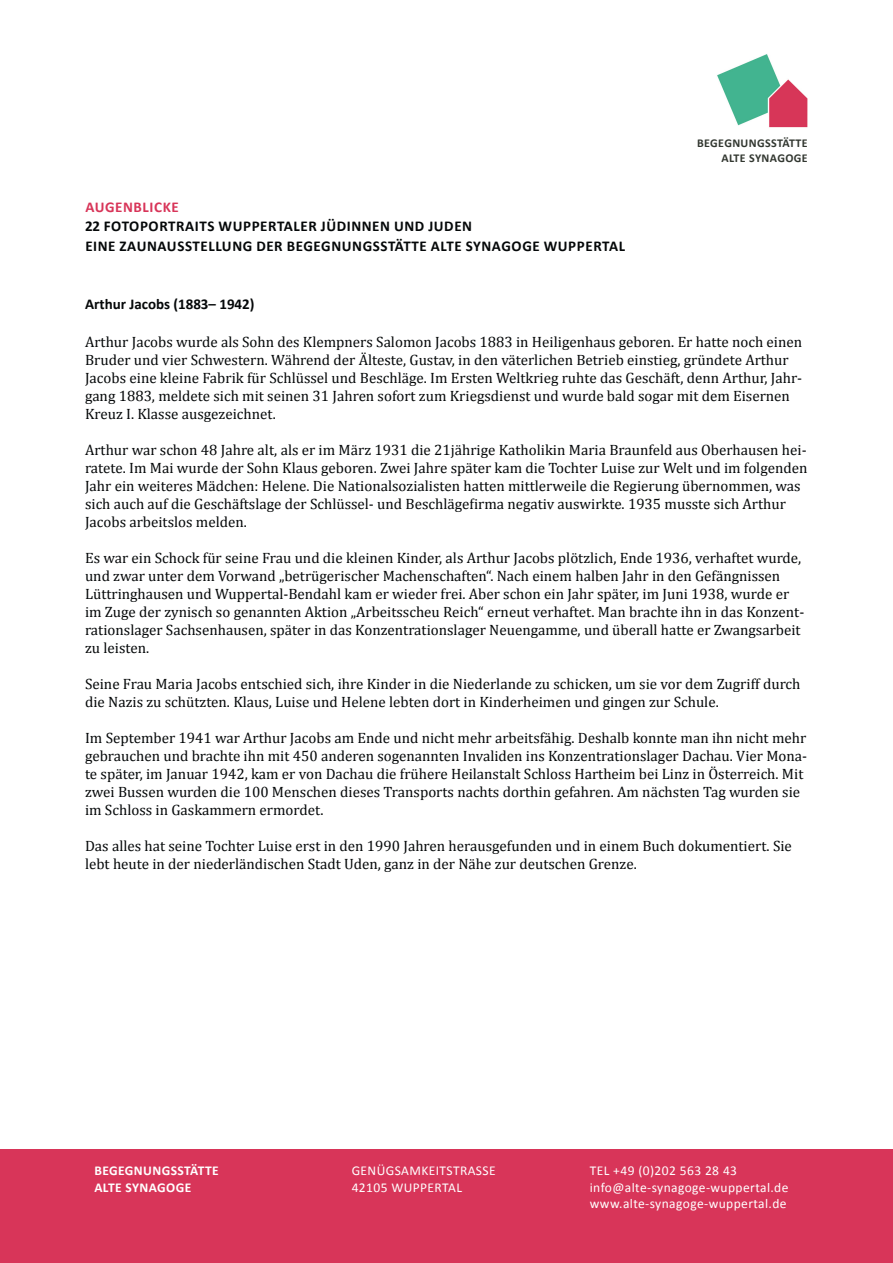
<style>
.page{position:relative;width:893px;height:1263px;background:#fff}
.page>*{position:absolute;margin:0;border:0;box-sizing:border-box;transform-origin:0 0}
.t1{font:15px/18px "Cambria";color:#050809}
.t2{font:700 15px/19.5px "Calibri";letter-spacing:.04em;color:#050809}
.t3{font:700 15px "Calibri";color:#050809}
.t4{font:700 15px "Calibri";letter-spacing:.04em;color:#d83559}
.t5{font:13.5px/16.2px "Calibri";letter-spacing:.03em;color:#fff}
.t6{font:700 13.5px/16.2px "Calibri";letter-spacing:.03em;color:#fff}
.t7{font:700 12px/14.4px "Calibri";letter-spacing:.03em;color:#323730;text-align:right}
</style>
<div class="page">
<div style="left:0;top:1148px;width:893px;height:115px;background:#d83559"></div>
<img style="left:717px;top:54px;width:91px;height:74px">
<p class="t4" style="left:85px;top:197px;width:95px">AUGENBLICKE</p>
<p class="t2" style="left:85px;top:216px;width:542px">22 FOTOPORTRAITS WUPPERTALER JÜDINNEN UND JUDEN<br>EINE ZAUNAUSSTELLUNG DER BEGEGNUNGSSTÄTTE ALTE SYNAGOGE WUPPERTAL</p>
<p class="t7" style="left:697px;top:136px;width:112px">BEGEGNUNGSSTÄTTE<br>ALTE SYNAGOGE</p>
<p class="t3" style="left:85px;top:295px;width:171px">Arthur Jacobs (1883– 1942)</p>
<p class="t1" style="left:85px;top:333px;width:719px">Arthur Jacobs wurde als Sohn des Klempners Salomon Jacobs 1883 in Heiligenhaus geboren. Er hatte noch einen Bruder und vier Schwestern. Während der Älteste, Gustav, in den väterlichen Betrieb einstieg, gründete Arthur Jacobs eine kleine Fabrik für Schlüssel und Beschläge. Im Ersten Weltkrieg ruhte das Geschäft, denn Arthur, Jahr&shy;gang 1883, meldete sich mit seinen 31 Jahren sofort zum Kriegsdienst und wurde bald sogar mit dem Eisernen Kreuz I. Klasse ausgezeichnet.</p>
<p class="t1" style="left:85px;top:441px;width:724px">Arthur war schon 48 Jahre alt, als er im März 1931 die 21jährige Katholikin Maria Braunfeld aus Oberhausen hei&shy;ratete. Im Mai wurde der Sohn Klaus geboren. Zwei Jahre später kam die Tochter Luise zur Welt und im folgenden Jahr ein weiteres Mädchen: Helene. Die Nationalsozialisten hatten mittlerweile die Regierung übernommen, was sich auch auf die Geschäftslage der Schlüssel- und Beschlägefirma negativ auswirkte. 1935 musste sich Arthur Jacobs arbeitslos melden.</p>
<p class="t1" style="left:85px;top:549px;width:721px">Es war ein Schock für seine Frau und die kleinen Kinder, als Arthur Jacobs plötzlich, Ende 1936, verhaftet wurde, und zwar unter dem Vorwand „betrügerischer Machenschaften“. Nach einem halben Jahr in den Gefängnissen Lüttringhausen und Wuppertal-Bendahl kam er wieder frei. Aber schon ein Jahr später, im Juni 1938, wurde er im Zuge der zynisch so genannten Aktion „Arbeitsscheu Reich“ erneut verhaftet. Man brachte ihn in das Konzent&shy;rationslager Sachsenhausen, später in das Konzentrationslager Neuengamme, und überall hatte er Zwangsarbeit zu leisten.</p>
<p class="t1" style="left:85px;top:675px;width:717px">Seine Frau Maria Jacobs entschied sich, ihre Kinder in die Niederlande zu schicken, um sie vor dem Zugriff durch die Nazis zu schützten. Klaus, Luise und Helene lebten dort in Kinderheimen und gingen zur Schule.</p>
<p class="t1" style="left:85px;top:729px;width:724px">Im September 1941 war Arthur Jacobs am Ende und nicht mehr arbeitsfähig. Deshalb konnte man ihn nicht mehr gebrauchen und brachte ihn mit 450 anderen sogenannten Invaliden ins Konzentrationslager Dachau. Vier Mona&shy;te später, im Januar 1942, kam er von Dachau die frühere Heilanstalt Schloss Hartheim bei Linz in Österreich. Mit zwei Bussen wurden die 100 Menschen dieses Transports nachts dorthin gefahren. Am nächsten Tag wurden sie im Schloss in Gaskammern ermordet.</p>
<p class="t1" style="left:85px;top:837px;width:708px">Das alles hat seine Tochter Luise erst in den 1990 Jahren herausgefunden und in einem Buch dokumentiert. Sie lebt heute in der niederländischen Stadt Uden, ganz in der Nähe zur deutschen Grenze.</p>
<p class="t6" style="left:94px;top:1163px;width:126px">BEGEGNUNGSSTÄTTE<br>ALTE SYNAGOGE</p>
<p class="t5" style="left:352px;top:1163px;width:146px">GENÜGSAMKEITSTRASSE<br>42105 WUPPERTAL</p>
<p class="t5" style="left:590px;top:1163px;width:200px">TEL +49 (0)202 563 28 43 info@alte-synagoge-wuppertal.de www.alte-synagoge-wuppertal.de</p>
</div>
